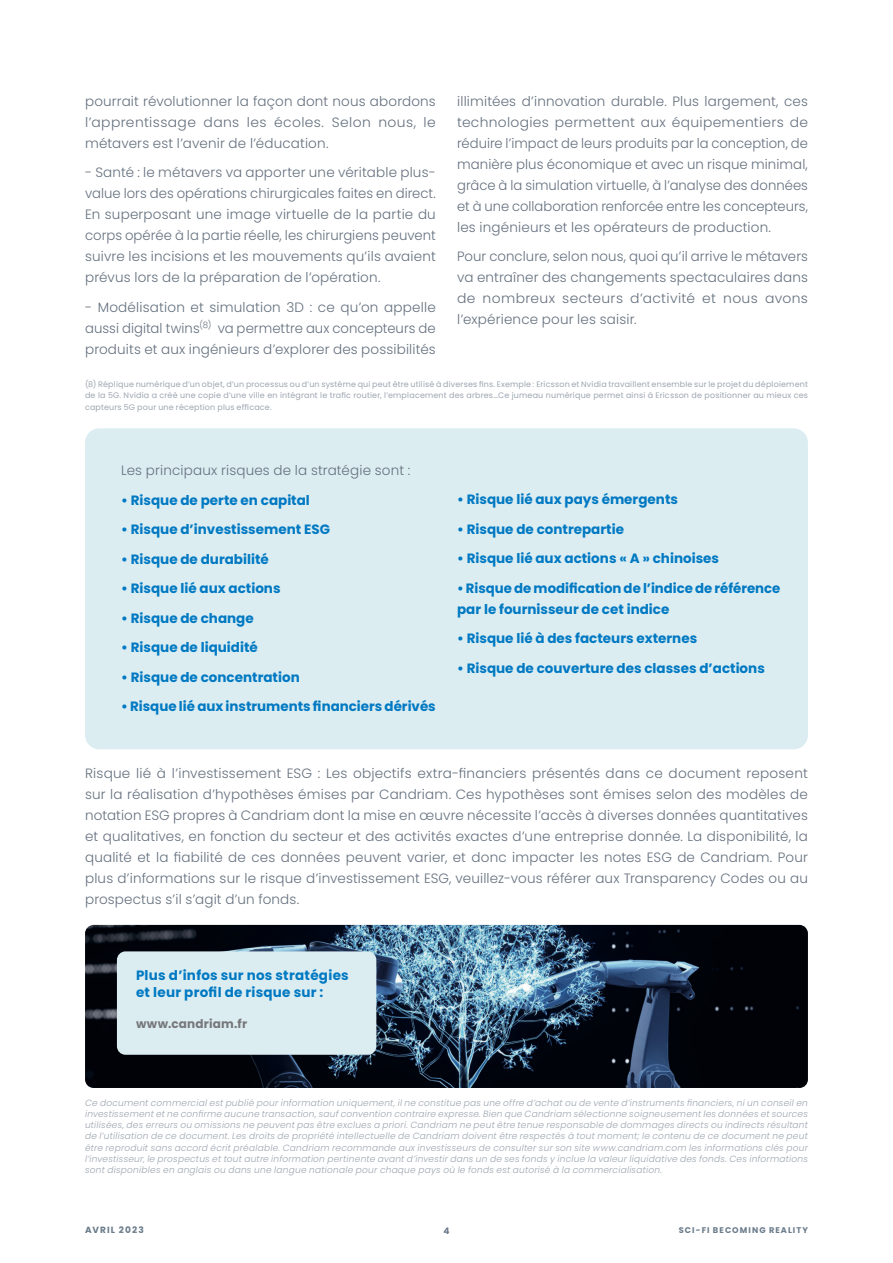
<style>
.page{position:relative;width:893px;height:1263px;background:#fff}
.page>*{position:absolute;margin:0;border:0;box-sizing:border-box;transform-origin:0 0}
.t1{font:300 13.5px/21px "Poppins";letter-spacing:.015em;color:#65717f;text-align:justify}
.t2{font:700 13.5px/21px "Poppins";color:#0079c2}
.t3{font:700 13.5px/17.2px "Poppins";letter-spacing:.02em;color:#0079c2}
.t4{font:700 12px "Poppins";letter-spacing:.015em;color:#76787b}
.t5{font:italic 300 9px/11.2px "Poppins";letter-spacing:.025em;color:#9da5b0;text-align:justify}
.t6{font:700 9px "Poppins";letter-spacing:.125em;color:#6a7b8b}
.t7{font:700 8.25px "Poppins";letter-spacing:.125em;color:#6a7b8b}
.t8{font:7.95px/11.2px "Poppins";letter-spacing:.025em;color:#9da5b0;text-align:justify}
</style>
<div class="page">
<img style="left:85px;top:925px;width:723px;height:163px">
<div style="left:117px;top:951px;width:259px;height:104px;background:#dcedf2;border-radius:9px"></div>
<div style="left:85px;top:428px;width:723px;height:321px;background:#dcedf2;border-radius:14px"></div>
<p class="t1" style="left:85px;top:91px;width:352px">pourrait révolutionner la façon dont nous abordons l’apprentissage dans les écoles. Selon nous, le métavers est l’avenir de l’éducation.</p>
<p class="t1" style="left:85px;top:162px;width:352px">- Santé : le métavers va apporter une véritable plus&shy;value lors des opérations chirurgicales faites en direct.<br>En superposant une image virtuelle de la partie du corps opérée à la partie réelle, les chirurgiens peuvent suivre les incisions et les mouvements qu’ils avaient prévus lors de la préparation de l’opération.</p>
<p class="t1" style="left:85px;top:297px;width:352px">- Modélisation et simulation 3D : ce qu’on appelle aussi digital twins<sup>(8)</sup> va permettre aux concepteurs de produits et aux ingénieurs d’explorer des possibilités</p>
<p class="t1" style="left:457px;top:91px;width:352px">illimitées d’innovation durable. Plus largement, ces technologies permettent aux équipementiers de réduire l’impact de leurs produits par la conception, de manière plus économique et avec un risque minimal, grâce à la simulation virtuelle, à l’analyse des données et à une collaboration renforcée entre les concepteurs, les ingénieurs et les opérateurs de production.</p>
<p class="t1" style="left:457px;top:246px;width:352px">Pour conclure, selon nous, quoi qu’il arrive le métavers va entraîner des changements spectaculaires dans de nombreux secteurs d’activité et nous avons l’expérience pour les saisir.</p>
<p class="t8" style="left:85px;top:379px;width:724px">(8) Réplique numérique d’un objet, d’un processus ou d’un système qui peut être utilisé à diverses fins. Exemple : Ericsson et Nvidia travaillent ensemble sur le projet du déploiement de la 5G. Nvidia a créé une copie d’une ville en intégrant le trafic routier, l’emplacement des arbres…Ce jumeau numérique permet ainsi à Ericsson de positionner au mieux ces capteurs 5G pour une réception plus efficace.</p>
<p class="t1" style="left:121px;top:460px;width:291px">Les principaux risques de la stratégie sont :</p>
<p class="t2" style="left:121px;top:489px;width:190px">• Risque de perte en capital</p>
<p class="t2" style="left:121px;top:519px;width:210px">• Risque d’investissement ESG</p>
<p class="t2" style="left:121px;top:548px;width:149px">• Risque de durabilité</p>
<p class="t2" style="left:121px;top:578px;width:161px">• Risque lié aux actions</p>
<p class="t2" style="left:121px;top:607px;width:134px">• Risque de change</p>
<p class="t2" style="left:121px;top:637px;width:138px">• Risque de liquidité</p>
<p class="t2" style="left:121px;top:666px;width:180px">• Risque de concentration</p>
<p class="t2" style="left:121px;top:696px;width:316px">• Risque lié aux instruments financiers dérivés</p>
<p class="t2" style="left:457px;top:489px;width:222px">• Risque lié aux pays émergents</p>
<p class="t2" style="left:457px;top:518px;width:168px">• Risque de contrepartie</p>
<p class="t2" style="left:457px;top:548px;width:263px">• Risque lié aux actions « A » chinoises</p>
<p class="t2" style="left:457px;top:577px;width:325px">• Risque de modification de l’indice de référence par le fournisseur de cet indice</p>
<p class="t2" style="left:457px;top:628px;width:242px">• Risque lié à des facteurs externes</p>
<p class="t2" style="left:457px;top:657px;width:309px">• Risque de couverture des classes d’actions</p>
<p class="t1" style="left:85px;top:762px;width:724px">Risque lié à l’investissement ESG : Les objectifs extra-financiers présentés dans ce document reposent sur la réalisation d’hypothèses émises par Candriam. Ces hypothèses sont émises selon des modèles de notation ESG propres à Candriam dont la mise en œuvre nécessite l’accès à diverses données quantitatives et qualitatives, en fonction du secteur et des activités exactes d’une entreprise donnée. La disponibilité, la qualité et la fiabilité de ces données peuvent varier, et donc impacter les notes ESG de Candriam. Pour plus d’informations sur le risque d’investissement ESG, veuillez-vous référer aux Transparency Codes ou au prospectus s’il s’agit d’un fonds.</p>
<p class="t3" style="left:136px;top:967px;width:214px">Plus d’infos sur nos stratégies et leur profil de risque sur :</p>
<p class="t4" style="left:136px;top:1015px;width:113px">www.candriam.fr</p>
<p class="t5" style="left:85px;top:1097px;width:724px">Ce document commercial est publié pour information uniquement, il ne constitue pas une offre d’achat ou de vente d’instruments financiers, ni un conseil en investissement et ne confirme aucune transaction, sauf convention contraire expresse. Bien que Candriam sélectionne soigneusement les données et sources utilisées, des erreurs ou omissions ne peuvent pas être exclues a priori. Candriam ne peut être tenue responsable de dommages directs ou indirects résultant de l’utilisation de ce document. Les droits de propriété intellectuelle de Candriam doivent être respectés à tout moment; le contenu de ce document ne peut être reproduit sans accord écrit préalable. Candriam recommande aux investisseurs de consulter sur son site www.candriam.com les informations clés pour l’investisseur, le prospectus et tout autre information pertinente avant d’investir dans un de ses fonds y inclue la valeur liquidative des fonds. Ces informations sont disponibles en anglais ou dans une langue nationale pour chaque pays où le fonds est autorisé à la commercialisation.</p>
<p class="t6" style="left:85px;top:1223px;width:60px">AVRIL 2023</p>
<p class="t6" style="left:443px;top:1224px;width:8px">4</p>
<p class="t7" style="left:679px;top:1224px;width:131px">SCI-FI BECOMING REALITY</p>
</div>
